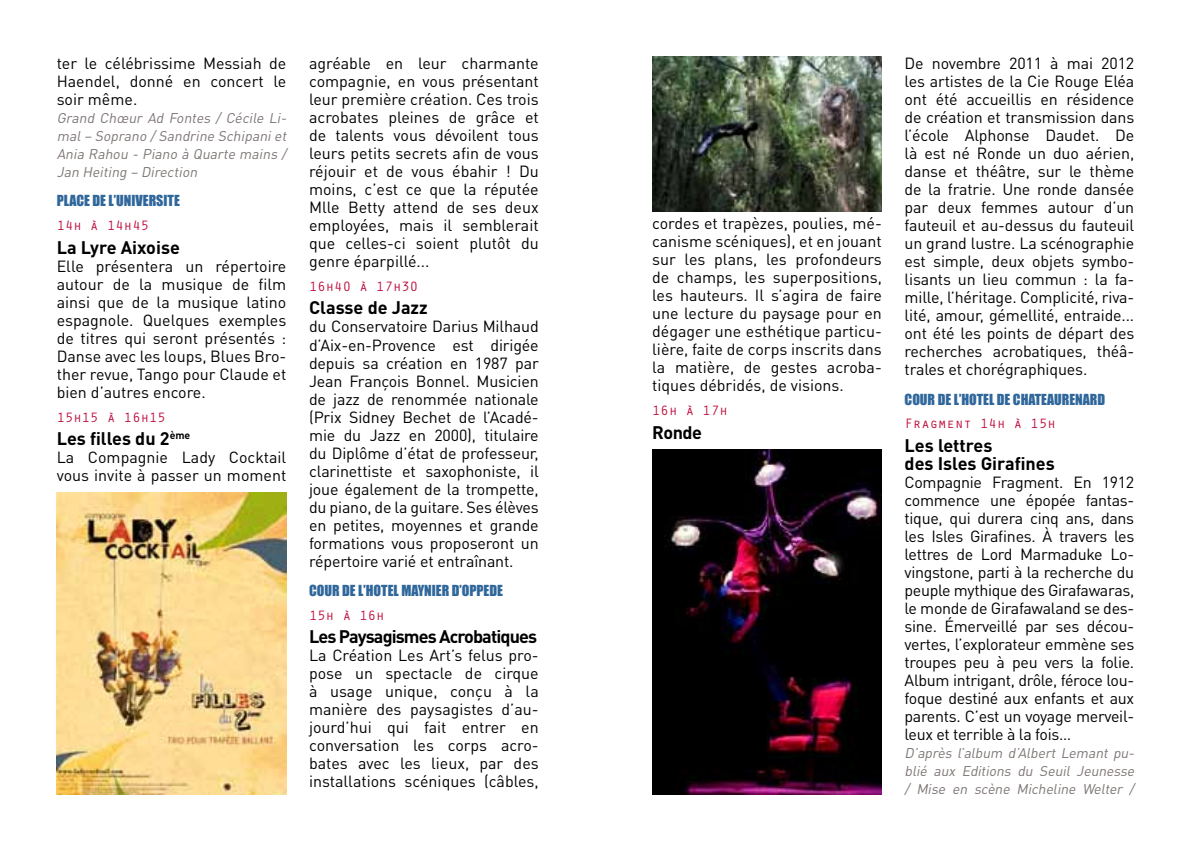
<style>
.page{position:relative;width:1191px;height:851px;background:#fff}
.page>*{position:absolute;margin:0;border:0;box-sizing:border-box;transform-origin:0 0}
.t1{font:700 18px/18px "DIN Pro";letter-spacing:-.005em;color:#000}
.t2{font:700 18px "DIN Pro";letter-spacing:-.05em;color:#000}
.t3{font:16px/18px "DIN Pro";color:#000;text-align:justify}
.t4{font:italic 14px/18px "DIN Pro";color:#7e7675;text-align:justify}
.t5{font:14px "Impact";color:#30679b}
.t6{font:14px "Orator Std";color:#bd0d3d}
</style>
<div class="page">
<img style="left:57px;top:492px;width:229px;height:302px">
<img style="left:652px;top:449px;width:230px;height:345px">
<img style="left:652px;top:57px;width:230px;height:154px">
<p class="t3" style="left:57px;top:53px;width:231px">ter le célébrissime Messiah de Haendel, donné en concert le soir même.</p>
<p class="t4" style="left:57px;top:108px;width:234px">Grand Chœur Ad Fontes / Cécile Li&shy;mal– Soprano /Sandrine Schipaniet Ania Rahou - Piano à Quarte mains / Jan Heiting – Direction</p>
<p class="t5" style="left:57px;top:190px;width:118px">PLACE DE L’UNIVERSITE</p>
<p class="t6" style="left:57px;top:215px;width:94px">14h à 14h45</p>
<p class="t1" style="left:57px;top:237px;width:125px">La Lyre Aixoise</p>
<p class="t3" style="left:57px;top:256px;width:231px">Elle présentera un répertoire autour de la musique de film ainsi que de la musique latino espagnole. Quelques exemples de titres qui seront présentés :<br>Danse avec les loups, Blues Bro&shy;ther revue, Tango pour Claude et bien d’autres encore.</p>
<p class="t6" style="left:57px;top:407px;width:111px">15h15 à 16h15</p>
<p class="t1" style="left:57px;top:429px;width:135px">Les filles du 2<sup>ème</sup></p>
<p class="t3" style="left:57px;top:448px;width:231px">La Compagnie Lady Cocktail vous invite à passer un moment</p>
<p class="t3" style="left:309px;top:53px;width:231px">agréable en leur charmante compagnie, en vous présentant leur première création. Ces trois acrobates pleines de grâce et de talents vous dévoilent tous leurs petits secrets afin de vous réjouir et de vous ébahir ! Du moins, c’est ce que la réputée Mlle Betty attend de ses deux employées, mais il semblerait que celles-ci soient plutôt du genre éparpillé...</p>
<p class="t6" style="left:309px;top:276px;width:111px">16h40 à 17h30</p>
<p class="t1" style="left:309px;top:298px;width:120px">Classe de Jazz</p>
<p class="t3" style="left:309px;top:317px;width:231px">du Conservatoire Darius Milhaud d’Aix-en-Provence est dirigée depuis sa création en 1987 par Jean François Bonnel. Musicien de jazz de renommée nationale (Prix Sidney Bechet de l’Acadé&shy;mie du Jazz en 2000), titulaire du Diplôme d’état de professeur, clarinettiste et saxophoniste, il joue également de la trompette, du piano, de la guitare. Ses élèves en petites, moyennes et grande formations vous proposeront un répertoire varié et entraînant.</p>
<p class="t5" style="left:309px;top:579px;width:182px">COUR DE L’HOTEL MAYNIER D’OPPEDE</p>
<p class="t6" style="left:309px;top:605px;width:77px">15h à 16h</p>
<p class="t2" style="left:309px;top:624px;width:229px">Les Paysagismes Acrobatiques</p>
<p class="t3" style="left:309px;top:646px;width:231px">La Création Les Art’s felus pro&shy;pose un spectacle de cirque à usage unique, conçu à la manière des paysagistes d’au&shy;jourd’hui qui fait entrer en conversation les corps acro&shy;bates avec les lieux, par des installations scéniques (câbles,</p>
<p class="t3" style="left:652px;top:214px;width:231px">cordes et trapèzes, poulies, mé&shy;canisme scéniques), et en jouant sur les plans, les profondeurs de champs, les superpositions, les hauteurs. Il s’agira de faire une lecture du paysage pour en dégager une esthétique particu&shy;lière, faite de corps inscrits dans la matière, de gestes acroba&shy;tiques débridés, de visions.</p>
<p class="t6" style="left:652px;top:400px;width:77px">16h à 17h</p>
<p class="t1" style="left:652px;top:422px;width:51px">Ronde</p>
<p class="t3" style="left:904px;top:53px;width:231px">De novembre 2011 à mai 2012 les artistes de la Cie Rouge Eléa ont été accueillis en résidence de création et transmission dans l’école Alphonse Daudet. De là est né Ronde un duo aérien, danse et théâtre, sur le thème de la fratrie. Une ronde dansée par deux femmes autour d’un fauteuil et au-dessus du fauteuil un grand lustre. La scénographie est simple, deux objets symbo&shy;lisants un lieu commun : la fa&shy;mille, l’héritage. Complicité, riva&shy;lité, amour, gémellité, entraide... ont été les points de départ des recherches acrobatiques, théâ&shy;trales et chorégraphiques.</p>
<p class="t5" style="left:904px;top:388px;width:201px">COUR DE L’HOTEL DE CHATEAURENARD</p>
<p class="t6" style="left:904px;top:413px;width:153px">Fragment 14h à 15h</p>
<p class="t1" style="left:904px;top:435px;width:152px">Les lettres<br>des Isles Girafines</p>
<p class="t3" style="left:904px;top:472px;width:231px">Compagnie Fragment. En 1912 commence une épopée fantas&shy;tique, qui durera cinq ans, dans les Isles Girafines. À travers les lettres de Lord Marmaduke Lo&shy;vingstone, parti à la recherche du peuple mythique des Girafawaras, le monde de Girafawaland se des&shy;sine. Émerveillé par ses décou&shy;vertes, l’explorateur emmène ses troupes peu à peu vers la folie.<br>Album intrigant, drôle, féroce lou&shy;foque destiné aux enfants et aux parents. C’est un voyage merveil&shy;leux et terrible à la fois…</p>
<p class="t4" style="left:904px;top:743px;width:234px">D’après l’album d’Albert Lemant pu&shy;blié aux Editions du Seuil Jeunesse / Mise en scène Micheline Welter /</p>
</div>
